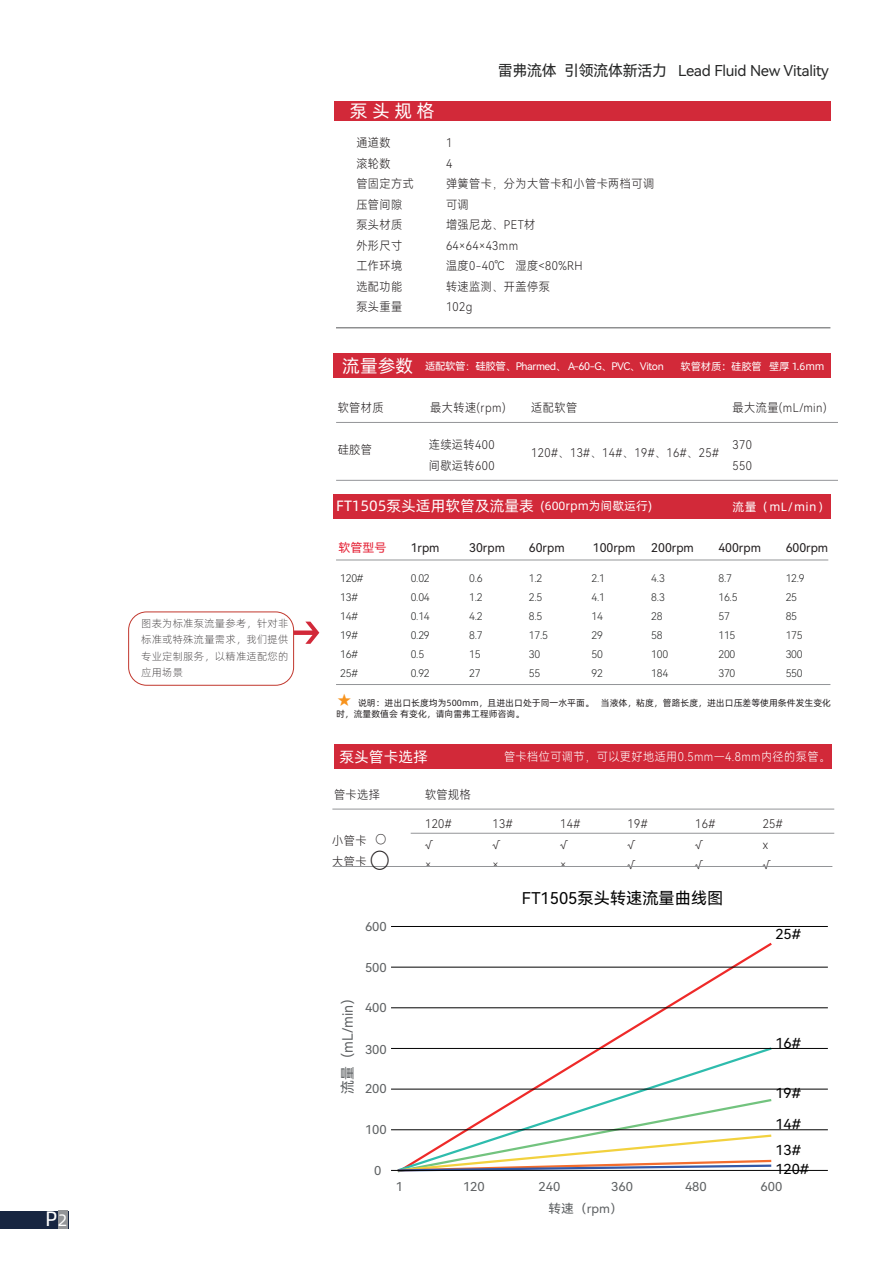
<style>
.page{position:relative;width:893px;height:1263px;background:#fff}
.page>*{position:absolute;margin:0;border:0;box-sizing:border-box;transform-origin:0 0}
.t1{font:26.55px "Harmony OS Sans SC Light";color:#231f20;scale:.93 1}
.t2{font:21px "Alibaba Pu Hui Ti R";color:#fff}
.t3{font:18px "Alibaba Pu Hui Ti R";color:#fff}
.t4{font:16.2px "Harmony OS Sans SC";color:#030303}
.t5{font:15px "Alibaba Pu Hui Ti R";color:#fff}
.t6{font:15px "Harmony OS Sans SC";letter-spacing:-.02em;color:#262727}
.t7{font:14.55px "Harmony OS Sans SC Light";color:#231f20;scale:.93 1}
.t8{font:14.4px "Harmony OS Sans SC";color:#5e6163;scale:.96 1}
.t9{font:13.8px/19px "Harmony OS Sans SC";color:#030303;scale:1.04 1}
.t10{font:12.3px "Harmony OS Sans SC";color:#5e6163;scale:1.04 1}
.t11{font:12px/20.5px "Harmony OS Sans SC Light";letter-spacing:.04em;color:#231f20;scale:.93 1}
.t12{font:12px "Harmony OS Sans SC";color:#231f20}
.t13{font:12px "Harmony OS Sans SC Light";letter-spacing:.04em;color:#fff;scale:.93 1}
.t14{font:12px "Alibaba Pu Hui Ti R";letter-spacing:.04em;color:#fff}
.t15{font:12px "Harmony OS Sans SC";color:#e52539}
.t16{font:10.5px/18.9px "Harmony OS Sans SC Light";letter-spacing:-.02em;color:#262727}
.t17{font:10.5px/16.5px "Alibaba Pu Hui Ti L";letter-spacing:.02em;color:#231f20;text-align:justify}
.t18{font:10.5px "Harmony OS Sans SC";letter-spacing:-.04em;color:#fff}
.t19{font:10.5px "Alibaba Pu Hui Ti R";letter-spacing:-.02em;color:#fff}
.t20{font:9px/10.8px "Alibaba Pu Hui Ti R";color:#231f20}
.s1{font-size:16.5px}
.s2{font-size:12px}
.s3{font-size:16.5px;color:#f7931d}
</style>
<div class="page">
<div style="left:334px;top:101px;width:496px;height:20px;background:#d22939"></div>
<hr style="left:336px;top:327px;width:494px;height:1px;background:#57585a">
<div style="left:333px;top:353px;width:497px;height:24px;background:#d22939"></div>
<div style="left:333px;top:494px;width:497px;height:24px;background:#d22939"></div>
<div style="left:334px;top:744px;width:498px;height:24px;background:#d22939"></div>
<hr style="left:336px;top:422px;width:502px;height:1px;background:#939598">
<hr style="left:336px;top:480px;width:502px;height:1px;background:#939598">
<hr style="left:336px;top:560px;width:492px;height:1px;background:#939598">
<hr style="left:332px;top:809px;width:502px;height:1px;background:#939598">
<hr style="left:411px;top:833px;width:423px;height:1px;background:#939598">
<hr style="left:334px;top:866px;width:498px;height:1px;background:#939598">
<hr style="left:336px;top:684px;width:494px;height:1px;background:#939598">
<div style="left:0;top:1211px;width:68px;height:17px;background:#172541"></div>
<div style="left:58px;top:1211px;width:10px;height:18px;background:#939598"></div>
<div style="left:128px;top:611px;width:166px;height:75px;border:1px solid #c1372d;border-radius:18px"></div>
<svg style="left:294px;top:622px;width:25px;height:22px"></svg>
<svg style="left:397px;top:942px;width:377px;height:103px"></svg>
<svg style="left:395px;top:1045px;width:379px;height:52px"></svg>
<svg style="left:395px;top:1097px;width:379px;height:76px"></svg>
<hr style="left:391px;top:926px;width:437px;height:1px;background:#030303">
<hr style="left:391px;top:1007px;width:437px;height:1px;background:#030303">
<hr style="left:391px;top:967px;width:437px;height:1px;background:#030303">
<hr style="left:391px;top:1048px;width:437px;height:1px;background:#030303">
<hr style="left:391px;top:1089px;width:437px;height:1px;background:#030303">
<hr style="left:391px;top:1129px;width:437px;height:1px;background:#030303">
<hr style="left:391px;top:1170px;width:437px;height:1px;background:#030303">
<h2 class="t2" style="left:45px;top:1203px;width:24px">P<span class="s1">2</span></h2>
<p class="t17" style="left:141px;top:614px;width:149px">图表为标准泵流量参考，针对非标准或特殊流量需求，我们提供专业定制服务，以精准适配您的应用场景</p>
<h3 class="t3" style="left:350px;top:97px;width:86px">泵 头 规 格</h3>
<p class="t6" style="left:498px;top:60px;width:333px">雷弗流体 引领流体新活力 Lead Fluid New Vitality</p>
<p class="t11" style="left:356px;top:132px;width:63px">通道数<br>滚轮数<br>管固定方式压管间隙泵头材质外形尺寸工作环境选配功能泵头重量</p>
<p class="t11" style="left:446px;top:132px;width:225px">1<br>4<br>弹簧管卡，分为大管卡和小管卡两档可调可调<br>增强尼龙、PET材<br>64×64×43mm<br>温度0-40℃ 湿度&lt;80%RH<br>转速监测、开盖停泵<br>102g</p>
<h3 class="t3" style="left:342px;top:352px;width:72px">流量参数</h3>
<p class="t19" style="left:681px;top:358px;width:145px">软管材质：硅胶管 壁厚 1.6mm</p>
<p class="t18" style="left:425px;top:359px;width:240px">适配软管：硅胶管、Pharmed、 A-60-G、PVC、Viton</p>
<p class="t11" style="left:338px;top:397px;width:51px">软管材质</p>
<p class="t11" style="left:430px;top:397px;width:83px">最大转速(rpm)</p>
<p class="t11" style="left:531px;top:397px;width:51px">适配软管</p>
<p class="t11" style="left:531px;top:442px;width:203px">120#、13#、14#、19#、16#、25#</p>
<p class="t11" style="left:429px;top:434px;width:72px">连续运转400间歇运转600</p>
<p class="t11" style="left:338px;top:439px;width:38px">硅胶管</p>
<p class="t5" style="left:336px;top:494px;width:317px">FT1505泵头适用软管及流量表 <span class="s2">(600rpm为间歇运行)</span></p>
<p class="t11" style="left:732px;top:397px;width:103px">最大流量(mL/min)</p>
<p class="t11" style="left:732px;top:434px;width:22px">370<br>550</p>
<p class="t14" style="left:732px;top:498px;width:98px">流量（mL/min）</p>
<p class="t15" style="left:338px;top:539px;width:50px">软管型号</p>
<p class="t16" style="left:340px;top:569px;width:25px">120#<br>13#<br>14#<br>19#<br>16#<br>25#</p>
<p class="t12" style="left:411px;top:539px;width:30px">1rpm</p>
<p class="t12" style="left:469px;top:539px;width:37px">30rpm</p>
<p class="t12" style="left:529px;top:539px;width:37px">60rpm</p>
<p class="t12" style="left:593px;top:539px;width:44px">100rpm</p>
<p class="t12" style="left:651px;top:539px;width:44px">200rpm</p>
<p class="t12" style="left:718px;top:539px;width:44px">400rpm</p>
<p class="t12" style="left:786px;top:539px;width:44px">600rpm</p>
<p class="t16" style="left:469px;top:569px;width:15px">0.6<br>1.2<br>4.2<br>8.7<br>15<br>27</p>
<p class="t16" style="left:411px;top:569px;width:21px">0.02<br>0.04<br>0.14<br>0.29<br>0.5<br>0.92</p>
<p class="t16" style="left:529px;top:569px;width:21px">1.2<br>2.5<br>8.5<br>17.5<br>30<br>55</p>
<p class="t16" style="left:591px;top:569px;width:15px">2.1<br>4.1<br>14<br>29<br>50<br>92</p>
<p class="t16" style="left:651px;top:569px;width:18px">4.3<br>8.3<br>28<br>58<br>100<br>184</p>
<p class="t16" style="left:718px;top:569px;width:21px">8.7<br>16.5<br>57<br>115<br>200<br>370</p>
<p class="t16" style="left:786px;top:569px;width:21px">12.9<br>25<br>85<br>175<br>300<br>550</p>
<p class="t20" style="left:336px;top:697px;width:497px"><span class="s3">★</span> 说明：进出口长度均为500mm，且进出口处于同一水平面。 当液体，粘度，管路长度，进出口压差等使用条件发生变化时，流量数值会 有变化，请向雷弗工程师咨询。</p>
<p class="t5" style="left:339px;top:745px;width:90px">泵头管卡选择</p>
<p class="t13" style="left:504px;top:749px;width:352px">管卡档位可调节，可以更好地适用0.5mm—4.8mm内径的泵管。</p>
<p class="t11" style="left:334px;top:784px;width:51px">管卡选择</p>
<p class="t11" style="left:425px;top:784px;width:51px">软管规格</p>
<p class="t11" style="left:425px;top:813px;width:30px">120# √<br>×</p>
<p class="t11" style="left:493px;top:813px;width:23px">13# √<br>×</p>
<p class="t11" style="left:560px;top:813px;width:23px">14# √<br>×</p>
<p class="t11" style="left:628px;top:813px;width:23px">19# √<br>√</p>
<p class="t11" style="left:695px;top:813px;width:23px">16# √<br>√</p>
<p class="t11" style="left:763px;top:813px;width:23px">25# x<br>√</p>
<p class="t7" style="left:374px;top:830px;width:16px">○</p>
<p class="t11" style="left:332px;top:830px;width:38px">小管卡大管卡</p>
<h1 class="t1" style="left:368px;top:843px;width:28px">○</h1>
<p class="t8" style="left:338px;top:1094px;width:108px;rotate:-90deg">流量（mL/min）</p>
<p class="t10" style="left:365px;top:918px;width:22px">600</p>
<p class="t10" style="left:365px;top:959px;width:22px">500</p>
<h3 class="t4" style="left:522px;top:887px;width:203px">FT1505泵头转速流量曲线图</h3>
<p class="t9" style="left:775px;top:924px;width:26px">25#</p>
<p class="t10" style="left:365px;top:999px;width:22px">400</p>
<p class="t10" style="left:365px;top:1041px;width:22px">300</p>
<p class="t9" style="left:775px;top:1033px;width:26px">16#</p>
<p class="t10" style="left:365px;top:1080px;width:22px">200</p>
<p class="t10" style="left:365px;top:1121px;width:22px">100</p>
<p class="t10" style="left:374px;top:1162px;width:8px">0</p>
<p class="t9" style="left:775px;top:1083px;width:26px">19#</p>
<p class="t9" style="left:775px;top:1113px;width:26px">14#</p>
<p class="t9" style="left:775px;top:1140px;width:34px">13#<br>120#</p>
<p class="t10" style="left:396px;top:1178px;width:8px">1</p>
<p class="t10" style="left:463px;top:1178px;width:22px">120</p>
<p class="t10" style="left:538px;top:1178px;width:22px">240</p>
<p class="t10" style="left:611px;top:1178px;width:22px">360</p>
<p class="t10" style="left:685px;top:1178px;width:22px">480</p>
<p class="t10" style="left:760px;top:1178px;width:22px">600</p>
<p class="t10" style="left:548px;top:1199px;width:73px">转速（rpm）</p>
</div>
